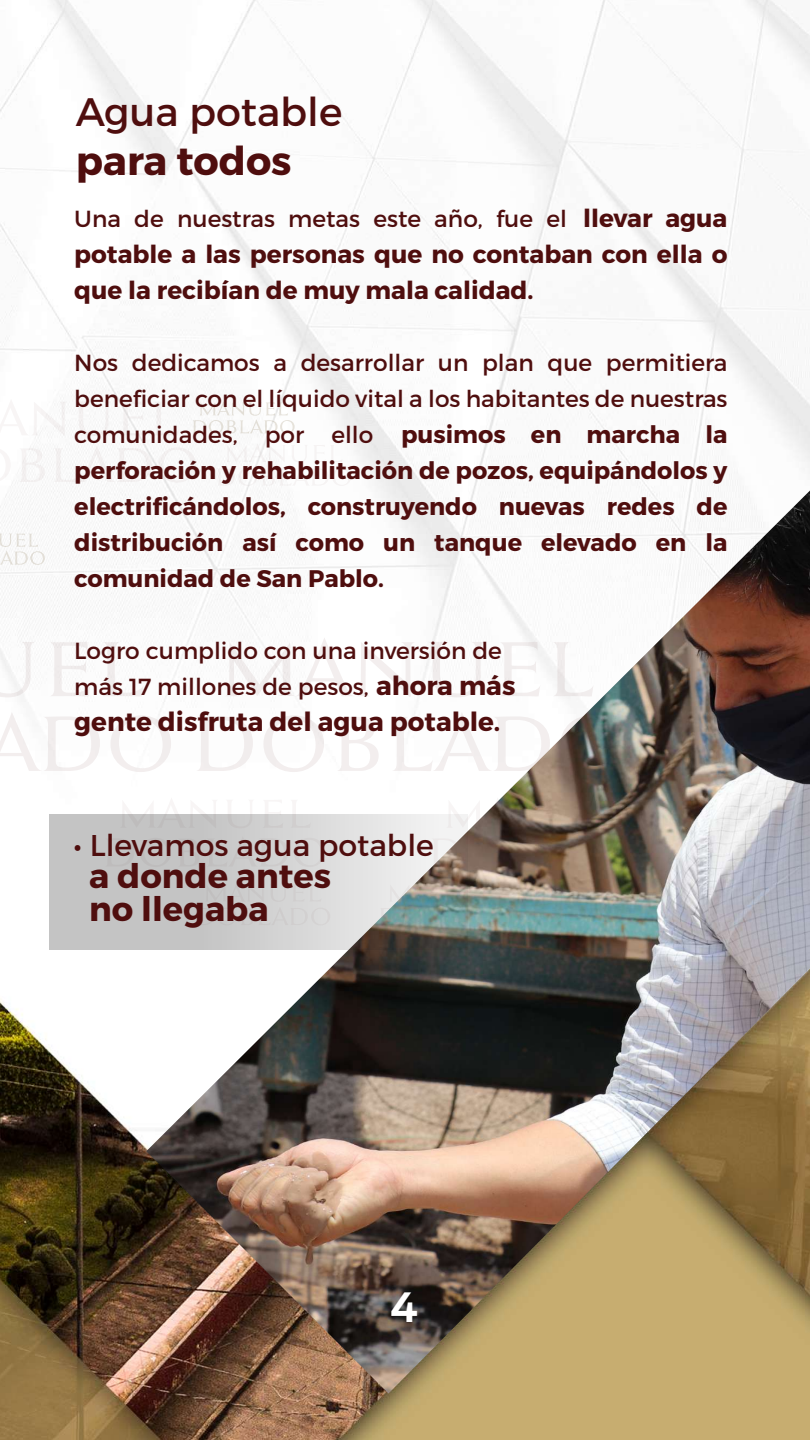
<style>
.page{position:relative;width:810px;height:1440px;background:#fff}
.page>*{position:absolute;margin:0;border:0;box-sizing:border-box;transform-origin:0 0}
.t1{font:700 39.97px "Antenna";color:#fff}
.t2{font:39.67px "Montserrat";color:#4f0e0e}
.t3{font:700 39.67px "Montserrat";color:#4f0e0e}
.t4{font:700 33.75px/32.2px "Montserrat";color:#4f0e0e}
.t5{font:30px "Montserrat";color:#4f0e0e}
.t6{font:700 26.25px "Montserrat";color:#4f0e0e}
.t7{font:700 24.75px/36px "Montserrat";color:#4f0e0e}
.t8{font:700 24px/36px "Montserrat";color:#4f0e0e;text-align:justify}
.t9{font:23.25px/36px "Montserrat";color:#4f0e0e;text-align:justify}
.s1{font-weight:700;font-size:24.75px}
.s2{font-weight:700;font-size:24px}
.s3{font-weight:700;font-size:26.25px}
</style>
<div class="page">
<img style="left:0;top:0;width:810px;height:1440px">
<svg style="left:0;top:642px;width:35px;height:55px"></svg>
<svg style="left:50px;top:642px;width:40px;height:55px"></svg>
<svg style="left:103px;top:642px;width:41px;height:55px"></svg>
<svg style="left:0;top:712px;width:100px;height:59px"></svg>
<svg style="left:110px;top:715px;width:36px;height:57px"></svg>
<svg style="left:0;top:399px;width:68px;height:37px"></svg>
<svg style="left:76px;top:401px;width:35px;height:35px"></svg>
<svg style="left:120px;top:401px;width:26px;height:35px"></svg>
<svg style="left:153px;top:402px;width:26px;height:34px"></svg>
<svg style="left:0;top:448px;width:11px;height:34px"></svg>
<svg style="left:19px;top:448px;width:26px;height:34px"></svg>
<svg style="left:53px;top:445px;width:99px;height:37px"></svg>
<svg style="left:158px;top:447px;width:38px;height:36px"></svg>
<svg style="left:193px;top:401px;width:102px;height:33px"></svg>
<svg style="left:0;top:534px;width:45px;height:31px"></svg>
<svg style="left:217px;top:443px;width:134px;height:43px"></svg>
<svg style="left:120px;top:797px;width:26px;height:18px"></svg>
<img style="left:146px;top:490px;width:664px;height:904px">
<svg style="left:50px;top:815px;width:418px;height:135px;background:#c3c4c3"></svg>
<h2 class="t2" style="left:76px;top:87px;width:268px">Agua potable</h2>
<h2 class="t3" style="left:76px;top:136px;width:217px">para todos</h2>
<p class="t9" style="left:74px;top:201px;width:655px">Una de nuestras metas este año, fue el <span class="s1">llevar agua</span></p>
<p class="t7" style="left:74px;top:237px;width:655px">potable a las personas que no contaban con ella o que la recibían de muy mala calidad.</p>
<p class="t9" style="left:74px;top:345px;width:655px">Nos dedicamos a desarrollar un plan que permitiera beneficiar con el líquido vital a los habitantes de nuestras comunidades, por ello <span class="s2">pusimos en marcha la</span></p>
<p class="t8" style="left:74px;top:453px;width:655px">perforación y rehabilitación de pozos, equipándolos y electrificándolos, construyendo nuevas redes de distribución así como un tanque elevado en la comunidad de San Pablo.</p>
<p class="t9" style="left:74px;top:633px;width:443px">Logro cumplido con una inversión de más 17 millones de pesos, <span class="s3">ahora más</span></p>
<p class="t6" style="left:74px;top:706px;width:428px">gente disfruta del agua potable.</p>
<p class="t5" style="left:74px;top:827px;width:362px">• Llevamos agua potable</p>
<h3 class="t4" style="left:89px;top:861px;width:243px">a donde antes no llegaba</h3>
<h1 class="t1" style="left:390px;top:1284px;width:29px">4</h1>
</div>
